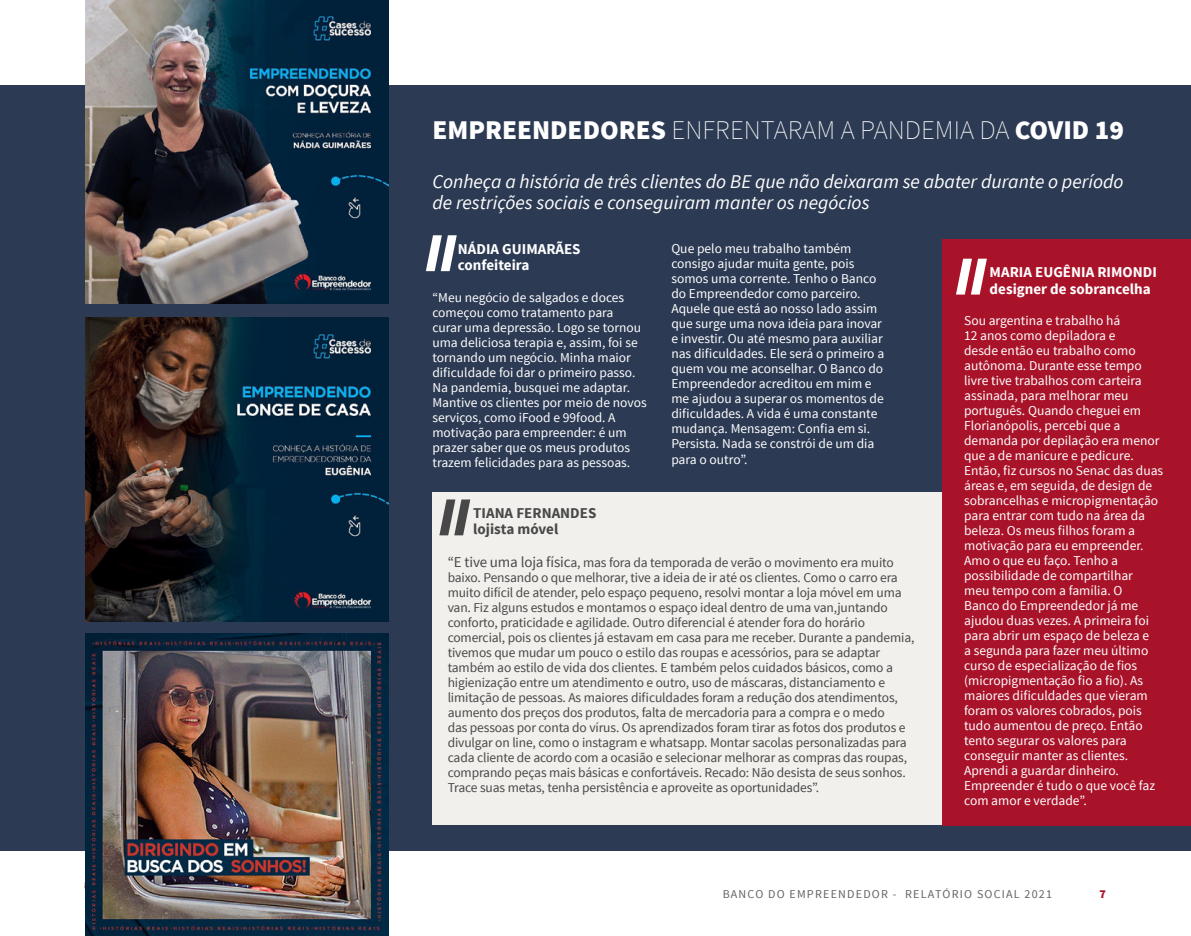
<style>
.page{position:relative;width:1191px;height:936px;background:#fff}
.page>*{position:absolute;margin:0;border:0;box-sizing:border-box;transform-origin:0 0}
.t1{font:200 27px "Source Sans Pro";color:#fff}
.t2{font:italic 19.5px/21px "Source Sans Pro";color:#fff}
.t3{font:700 15px/16.5px "Source Sans Pro";color:#fff}
.t4{font:700 15px/16.5px "Source Sans Pro";color:#484848}
.t5{font:13.5px/15px "Source Sans Pro";color:#fff}
.t6{font:13.5px/15px "Source Sans Pro";letter-spacing:-.01em;color:#484848}
.t7{font:12px "Source Sans Pro";letter-spacing:.1em;color:#636363}
.t8{font:900 12px "Source Sans Pro";color:#a9132a}
.s1{font-weight:900}
.s2{font-size:15px}
</style>
<div class="page">
<div style="left:0;top:85px;width:1191px;height:765px;background:#2c3a53"></div>
<img style="left:85px;top:0;width:304px;height:303px">
<img style="left:85px;top:318px;width:304px;height:303px">
<img style="left:85px;top:633px;width:304px;height:302px">
<div style="left:432px;top:492px;width:759px;height:333px;background:#f1f0ec"></div>
<div style="left:943px;top:239px;width:248px;height:586px;background:#a9132a"></div>
<svg style="left:956px;top:259px;width:31px;height:35px"></svg>
<svg style="left:426px;top:235px;width:31px;height:36px"></svg>
<svg style="left:439px;top:499px;width:31px;height:36px"></svg>
<h1 class="t1" style="left:432px;top:114px;width:693px"><span class="s1">EMPREENDEDORES</span> ENFRENTARAM A PANDEMIA DA <span class="s1">COVID 19</span></h1>
<h2 class="t2" style="left:432px;top:171px;width:692px">Conheça a história de três clientes do BE que não deixaram se abater durante o período de restrições sociais e conseguiram manter os negócios</h2>
<p class="t5" style="left:671px;top:241px;width:214px">Que pelo meu trabalho também consigo ajudar muita gente, pois somos uma corrente. Tenho o Banco do Empreendedor como parceiro.<br>Aquele que está ao nosso lado assim que surge uma nova ideia para inovar e investir. Ou até mesmo para auxiliar nas dificuldades. Ele será o primeiro a quem vou me aconselhar. O Banco do Empreendedor acreditou em mim e me ajudou a superar os momentos de dificuldades. A vida é uma constante mudança. Mensagem: Confia em si.<br>Persista. Nada se constrói de um dia</p>
<p class="t5" style="left:671px;top:452px;width:78px">para o outro”.</p>
<p class="t3" style="left:458px;top:241px;width:124px">NÁDIA GUIMARÃES confeiteira</p>
<p class="t5" style="left:432px;top:290px;width:216px">“Meu negócio de salgados e doces começou como tratamento para<br>curar uma depressão. Logo se tornou uma deliciosa terapia e, assim, foi se tornando um negócio. Minha maior dificuldade foi dar o primeiro passo.<br>Na pandemia, busquei me adaptar.<br>Mantive os clientes por meio de novos serviços, como iFood e 99food. A motivação para empreender: é um prazer saber que os meus produtos trazem felicidades para as pessoas.</p>
<p class="t3" style="left:989px;top:264px;width:169px">MARIA EUGÊNIA RIMONDI designer de sobrancelha</p>
<p class="t5" style="left:964px;top:313px;width:201px">Sou argentina e trabalho há<br>12 anos como depiladora e<br>desde então eu trabalho como autônoma. Durante esse tempo livre tive trabalhos com carteira assinada, para melhorar meu português. Quando cheguei em<br>Florianópolis, percebi que a demanda por depilação era menor que a de manicure e pedicure.<br>Então, fiz cursos no Senac das duas áreas e, em seguida, de design de sobrancelhas e micropigmentação para entrar com tudo na área da beleza. Os meus filhos foram a motivação para eu empreender.<br>Amo o que eu faço. Tenho a possibilidade de compartilhar<br>meu tempo com a família. O<br>Banco do Empreendedor já me ajudou duas vezes. A primeira foi para abrir um espaço de beleza e<br>a segunda para fazer meu último curso de especialização de fios (micropigmentação fio a fio). As maiores dificuldades que vieram foram os valores cobrados, pois tudo aumentou de preço. Então tento segurar os valores para conseguir manter as clientes.<br>Aprendi a guardar dinheiro.<br>Empreender é tudo o que você faz com amor e verdade”.</p>
<p class="t4" style="left:473px;top:505px;width:125px">TIANA FERNANDES lojista móvel</p>
<p class="t6" style="left:448px;top:555px;width:468px"><span class="s2">“E tive uma loja físic</span>a, mas fora da temporada de verão o movimento era muito baixo. Pensando o que melhorar, tive a ideia de ir até os clientes. Como o carro era muito difícil de atender, pelo espaço pequeno, resolvi montar a loja móvel em uma van. Fiz alguns estudos e montamos o espaço ideal dentro de uma van,juntando conforto, praticidade e agilidade. Outro diferencial é atender fora do horário comercial, pois os clientes já estavam em casa para me receber. Durante a pandemia, tivemos que mudar um pouco o estilo das roupas e acessórios, para se adaptar também ao estilo de vida dos clientes. E também pelos cuidados básicos, como a higienização entre um atendimento e outro, uso de máscaras, distanciamento e limitação de pessoas. As maiores dificuldades foram a redução dos atendimentos, aumento dos preços dos produtos, falta de mercadoria para a compra e o medo<br>das pessoas por conta do vírus. Os aprendizados foram tirar as fotos dos produtos e divulgar on line, como o instagram e whatsapp. Montar sacolas personalizadas para cada cliente de acordo com a ocasião e selecionar melhorar as compras das roupas, comprando peças mais básicas e confortáveis. Recado: Não desista de seus sonhos.<br>Trace suas metas, tenha persistência e aproveite as oportunidades”.</p>
<p class="t7" style="left:722px;top:886px;width:331px">BANCO DO EMPREENDEDOR - RELATÓRIO SOCIAL 2021</p>
<p class="t8" style="left:1099px;top:886px;width:8px">7</p>
</div>
